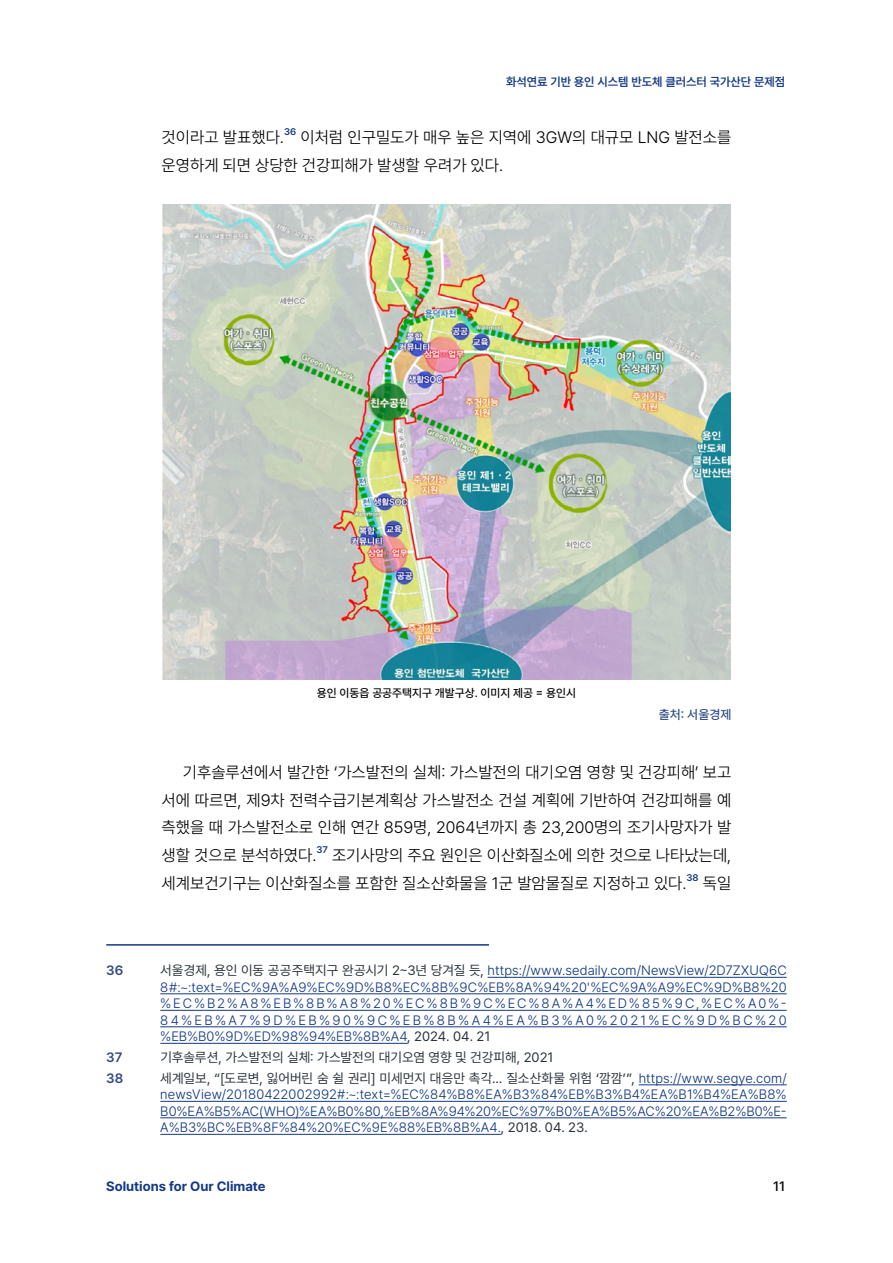
<style>
.page{position:relative;width:893px;height:1263px;background:#fff}
.page>*{position:absolute;margin:0;border:0;box-sizing:border-box;transform-origin:0 0}
.t1{font:300 16.5px/27.6px "Pretendard";color:#000}
.t2{font:300 13.5px/16.5px "Pretendard";letter-spacing:.015em;color:#133982;text-align:justify}
.t3{font:13.5px "Pretendard";letter-spacing:-.005em;color:#2b343b}
.t4{font:700 13.5px "Pretendard";color:#133982}
.t5{font:600 13.5px "Pretendard";color:#33468a}
.t6{font:500 13.5px "Pretendard";color:#000}
.t7{font:500 12.75px "Pretendard";color:#2e4984}
.t8{font:600 12px "Pretendard";color:#133982}
.t9{font:500 11.55px "Pretendard";color:#000}
.t10{font:600 9.6px "Pretendard";color:#133982}
.s1{font-weight:400;color:#2b343b}
</style>
<div class="page">
<hr style="left:106px;top:944px;width:383px;height:2px;background:#133982">
<hr style="left:488px;top:977px;width:299px;height:1px;background:#133982">
<hr style="left:160px;top:993px;width:627px;height:1px;background:#133982">
<hr style="left:160px;top:1010px;width:627px;height:1px;background:#133982">
<hr style="left:160px;top:1026px;width:627px;height:1px;background:#133982">
<hr style="left:160px;top:1043px;width:247px;height:1px;background:#133982">
<hr style="left:639px;top:1084px;width:148px;height:1px;background:#133982">
<hr style="left:160px;top:1101px;width:627px;height:1px;background:#133982">
<hr style="left:160px;top:1117px;width:627px;height:1px;background:#133982">
<hr style="left:160px;top:1134px;width:341px;height:1px;background:#133982">
<img style="left:163px;top:204px;width:567px;height:476px">
<p class="t8" style="left:506px;top:73px;width:281px">화석연료 기반 용인 시스템 반도체 클러스터 국가산단 문제점</p>
<p class="t1" style="left:162px;top:123px;width:124px">것이라고 발표했다.</p>
<p class="t10" style="left:284px;top:125px;width:14px">36</p>
<p class="t1" style="left:162px;top:123px;width:571px;text-indent:139px">이처럼 인구밀도가 매우 높은 지역에 3GW의 대규모 LNG 발전소를 운영하게 되면 상당한 건강피해가 발생할 우려가 있다.</p>
<p class="t9" style="left:317px;top:685px;width:261px">용인 이동읍 공공주택지구 개발구상. 이미지 제공 = 용인시</p>
<p class="t7" style="left:659px;top:706px;width:74px">출처: 서울경제</p>
<p class="t1" style="left:162px;top:758px;width:571px;text-align:justify;text-indent:21px">기후솔루션에서 발간한 ‘가스발전의 실체: 가스발전의 대기오염 영향 및 건강피해’ 보고 서에 따르면, 제9차 전력수급기본계획상 가스발전소 건설 계획에 기반하여 건강피해를 예 측했을 때 가스발전소로 인해 연간 859명, 2064년까지 총 23,200명의 조기사망자가 발 생할 것으로 분석하였다.</p>
<p class="t10" style="left:316px;top:843px;width:13px">37</p>
<p class="t1" style="left:162px;top:841px;width:571px;text-indent:170px">조기사망의 주요 원인은 이산화질소에 의한 것으로 나타났는데, 세계보건기구는 이산화질소를 포함한 질소산화물을 1군 발암물질로 지정하고 있다.</p>
<p class="t10" style="left:687px;top:870px;width:14px">38</p>
<p class="t1" style="left:703px;top:868px;width:30px">독일</p>
<p class="t5" style="left:106px;top:961px;width:19px">36</p>
<p class="t2" style="left:160px;top:962px;width:628px"><span class="s1">서울경제, 용인 이동 공공주택지구 완공시기 2~3년 당겨질 듯,</span> https://www.sedaily.com/NewsView/2D7ZXUQ6C 8#:~:text=%EC%9A%A9%EC%9D%B8%EC%8B%9C%EB%8A%94%20'%EC%9A%A9%EC%9D%B8%20 %EC%B2%A8%EB%8B%A8%20%EC%8B%9C%EC%8A%A4%ED%85%9C,%EC%A0%- 84%EB%A7%9D%EB%90%9C%EB%8B%A4%EA%B3%A0%2021%EC%9D%BC%20 %EB%B0%9D%ED%98%94%EB%8B%A4<span class="s1">, 2024. 04. 21</span></p>
<p class="t5" style="left:106px;top:1047px;width:18px">37</p>
<p class="t3" style="left:160px;top:1047px;width:395px">기후솔루션, 가스발전의 실체: 가스발전의 대기오염 영향 및 건강피해, 2021</p>
<p class="t5" style="left:106px;top:1068px;width:19px">38</p>
<p class="t2" style="left:160px;top:1069px;width:628px"><span class="s1">세계일보, “[도로변, 잃어버린 숨 쉴 권리] 미세먼지 대응만 촉각… 질소산화물 위험 ‘깜깜’”,</span> https://www.segye.com/ newsView/20180422002992#:~:text=%EC%84%B8%EA%B3%84%EB%B3%B4%EA%B1%B4%EA%B8% B0%EA%B5%AC(WHO)%EA%B0%80,%EB%8A%94%20%EC%97%B0%EA%B5%AC%20%EA%B2%B0%E-A%B3%BC%EB%8F%84%20%EC%9E%88%EB%8B%A4.<span class="s1">, 2018. 04. 23.</span></p>
<p class="t4" style="left:106px;top:1176px;width:161px">Solutions for Our Climate</p>
<p class="t6" style="left:773px;top:1176px;width:14px">11</p>
</div>
